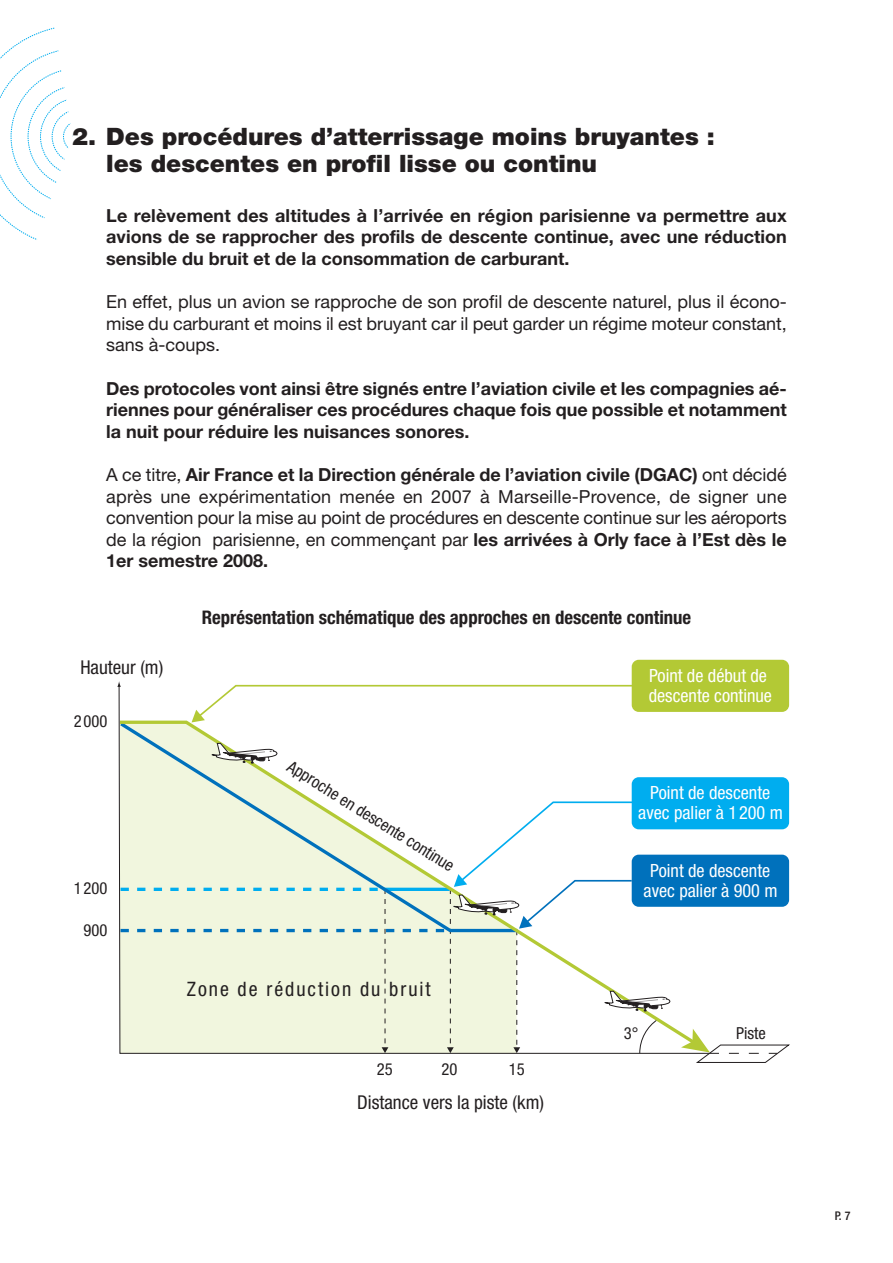
<style>
.page{position:relative;width:893px;height:1263px;background:#fff}
.page>*{position:absolute;margin:0;border:0;box-sizing:border-box;transform-origin:0 0}
.t1{font:900 24px/27px "Helvetica Neue";color:#231f20}
.t2{font:condensed 19.95px "Helvetica Neue";letter-spacing:.1em;color:#231f20}
.t3{font:condensed 19.05px "Helvetica Neue";color:#231f20}
.t4{font:700 condensed 18.75px "Helvetica Neue";color:#231f20}
.t5{font:condensed 18.3px/20px "Helvetica Neue";color:#fff;text-align:center}
.t6{font:18px/21.6px "Helvetica Neue";letter-spacing:-.005em;color:#231f20;text-align:justify}
.t7{font:700 18px/21.6px "Helvetica Neue";color:#231f20;text-align:justify}
.t8{font:condensed 16.65px "Helvetica Neue";color:#231f20}
.t9{font:500 condensed 12px "Helvetica Neue";color:#231f20}
.s1{font-weight:700}
</style>
<div class="page">
<svg style="left:0;top:38px;width:27px;height:198px"></svg>
<svg style="left:696px;top:1044px;width:94px;height:19px"></svg>
<svg style="left:118px;top:687px;width:592px;height:367px"></svg>
<svg style="left:117px;top:681px;width:4px;height:6px"></svg>
<svg style="left:208px;top:743px;width:71px;height:21px"></svg>
<svg style="left:121px;top:801px;width:550px;height:253px"></svg>
<svg style="left:192px;top:684px;width:446px;height:38px"></svg>
<div style="left:632px;top:660px;width:157px;height:52px;background:#b3c935;border-radius:7px"></div>
<div style="left:632px;top:777px;width:157px;height:52px;background:#00adef;border-radius:7px"></div>
<div style="left:632px;top:855px;width:157px;height:52px;background:#0071bc;border-radius:7px"></div>
<svg style="left:27px;top:27px;width:46px;height:213px"></svg>
<h1 class="t1" style="left:106px;top:125px;width:610px;text-indent:-34px">2. Des procédures d’atterrissage moins bruyantes : les descentes en profil lisse ou continu</h1>
<p class="t7" style="left:106px;top:206px;width:682px">Le relèvement des altitudes à l’arrivée en région parisienne va permettre aux avions de se rapprocher des profils de descente continue, avec une réduction sensible du bruit et de la consommation de carburant.</p>
<p class="t6" style="left:106px;top:293px;width:682px">En effet, plus un avion se rapproche de son profil de descente naturel, plus il écono&shy;mise du carburant et moins il est bruyant car il peut garder un régime moteur constant, sans à-coups.</p>
<p class="t7" style="left:106px;top:379px;width:682px">Des protocoles vont ainsi être signés entre l’aviation civile et les compagnies aé&shy;riennes pour généraliser ces procédures chaque fois que possible et notamment la nuit pour réduire les nuisances sonores.</p>
<p class="t6" style="left:106px;top:466px;width:682px">A ce titre, <span class="s1">Air France et la Direction générale de l’aviation civile (DGAC)</span> ont décidé après une expérimentation menée en 2007 à Marseille-Provence, de signer une convention pour la mise au point de procédures en descente continue sur les aéroports de la région parisienne, en commençant par <span class="s1">les arrivées à Orly face à l’Est dès le 1er semestre 2008.</span></p>
<p class="t3" style="left:80px;top:661px;width:84px">Hauteur (m)</p>
<p class="t8" style="left:74px;top:715px;width:35px">2000</p>
<p class="t8" style="left:74px;top:882px;width:35px">1200</p>
<p class="t8" style="left:84px;top:924px;width:25px">900</p>
<p class="t4" style="left:202px;top:611px;width:491px">Représentation schématique des approches en descente continue</p>
<p class="t8" style="left:292px;top:760px;width:195px;rotate:32deg">Approche en descente continue</p>
<p class="t2" style="left:187px;top:981px;width:245px">Zone de réduction du bruit</p>
<p class="t8" style="left:377px;top:1063px;width:17px">25</p>
<p class="t8" style="left:442px;top:1063px;width:17px">20</p>
<p class="t8" style="left:509px;top:1063px;width:17px">15</p>
<p class="t3" style="left:357px;top:1095px;width:188px">Distance vers la piste (km)</p>
<p class="t5" style="left:649px;top:667px;width:125px;text-align:left">Point de début de descente continue</p>
<p class="t5" style="left:638px;top:784px;width:146px">Point de descente avec palier à 1200 m</p>
<p class="t5" style="left:643px;top:862px;width:136px">Point de descente avec palier à 900 m</p>
<p class="t8" style="left:624px;top:1027px;width:16px">3°</p>
<p class="t8" style="left:736px;top:1027px;width:31px">Piste</p>
<p class="t9" style="left:835px;top:1212px;width:17px">P. 7</p>
</div>
